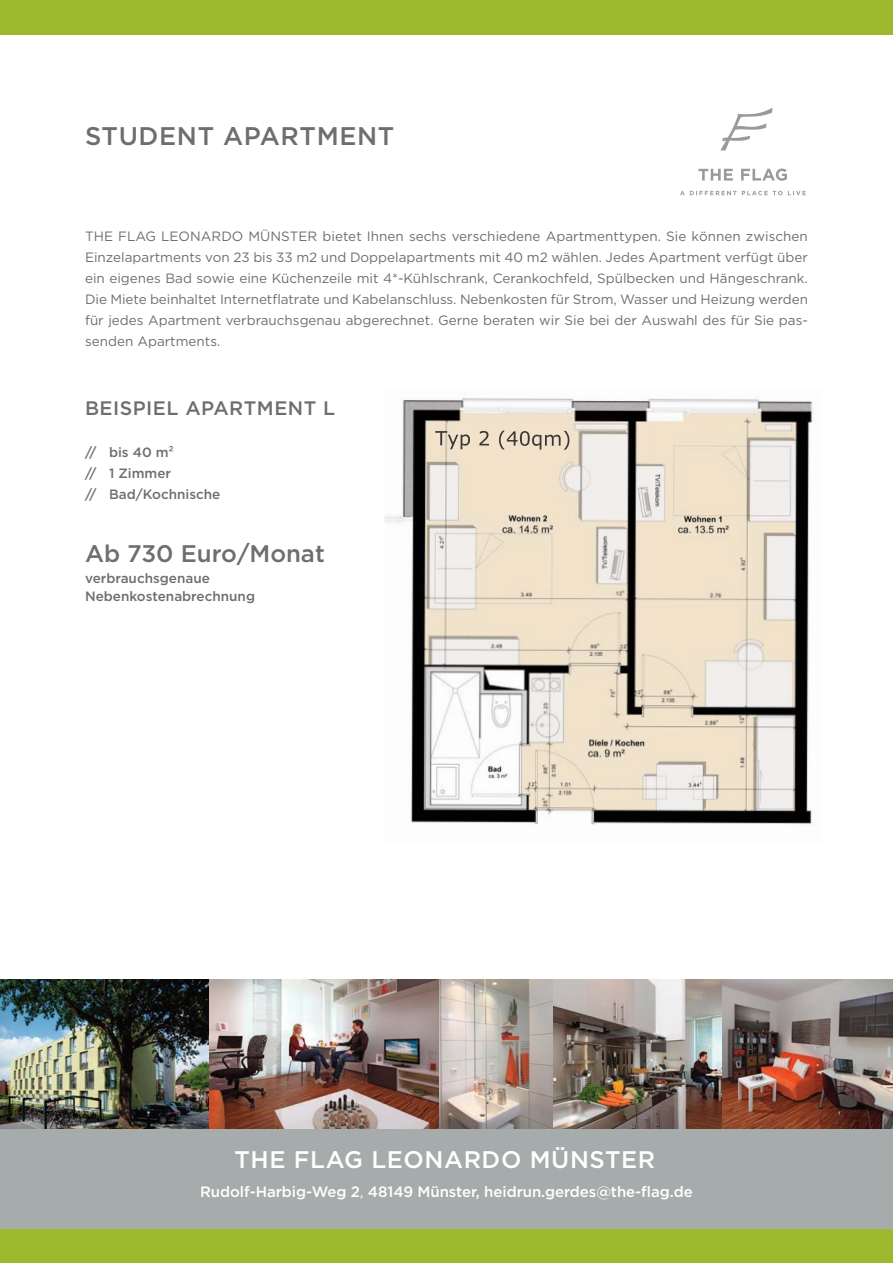
<style>
.page{position:relative;width:893px;height:1263px;background:#fff}
.page>*{position:absolute;margin:0;border:0;box-sizing:border-box;transform-origin:0 0}
.t1{font:500 25.5px "Gotham";letter-spacing:.025em;color:#6d6e70}
.t2{font:500 24px "Gotham";letter-spacing:.025em;color:#fff}
.t3{font:500 24px "Gotham";color:#6d6e70}
.t4{font:500 19.5px "Gotham";letter-spacing:.025em;color:#6d6e70}
.t5{font:500 15px "Gotham";letter-spacing:-.005em;color:#fff}
.t6{font:13.5px/21px "Gotham";color:#6d6e70;text-align:justify}
.t7{font:500 13.5px/21px "Gotham";color:#6d6e70}
.s1{font-weight:400}
</style>
<div class="page">
<div style="left:0;top:986px;width:893px;height:254px;background:#a6acab"></div>
<img style="left:0;top:980px;width:210px;height:149px">
<img style="left:210px;top:980px;width:229px;height:149px">
<img style="left:721px;top:980px;width:172px;height:149px">
<img style="left:553px;top:980px;width:168px;height:149px">
<img style="left:439px;top:980px;width:114px;height:149px">
<img style="left:720px;top:107px;width:53px;height:44px">
<svg style="left:680px;top:191px;width:126px;height:4px"></svg>
<svg style="left:698px;top:169px;width:89px;height:12px"></svg>
<img style="left:385px;top:398px;width:428px;height:427px">
<img style="left:435px;top:431px;width:124px;height:19px">
<div style="left:0;top:0;width:893px;height:34px;background:#9cb92d"></div>
<div style="left:0;top:1229px;width:893px;height:34px;background:#9cb92d"></div>
<h1 class="t1" style="left:85px;top:126px;width:311px">STUDENT APARTMENT</h1>
<p class="t6" style="left:85px;top:227px;width:724px">THE FLAG LEONARDO MÜNSTER bietet Ihnen sechs verschiedene Apartmenttypen. Sie können zwischen Einzelapartments von 23 bis 33 m2 und Doppelapartments mit 40 m2 wählen. Jedes Apartment verfügt über ein eigenes Bad sowie eine Küchenzeile mit 4*-Kühlschrank, Cerankochfeld, Spülbecken und Hängeschrank.<br>Die Miete beinhaltet Internetflatrate und Kabelanschluss. Nebenkosten für Strom, Wasser und Heizung werden für jedes Apartment verbrauchsgenau abgerechnet. Gerne beraten wir Sie bei der Auswahl des für Sie pas&shy;senden Apartments.</p>
<h3 class="t4" style="left:85px;top:401px;width:252px">BEISPIEL APARTMENT L</h3>
<p class="t7" style="left:85px;top:443px;width:137px">// bis 40 m2<br>// 1 Zimmer<br>// Bad/Kochnische</p>
<h2 class="t3" style="left:85px;top:544px;width:241px">Ab 730 Euro/Monat</h2>
<p class="t7" style="left:85px;top:570px;width:172px;line-height:18px">verbrauchsgenaue<br>Nebenkostenabrechnung</p>
<h2 class="t2" style="left:235px;top:1150px;width:422px">THE FLAG LEONARDO MÜNSTER</h2>
<p class="t5" style="left:200px;top:1186px;width:494px">Rudolf-Harbig-Weg 2<span class="s1">,</span> 48149 Münster, heidrun.gerdes@the-flag.de</p>
</div>
